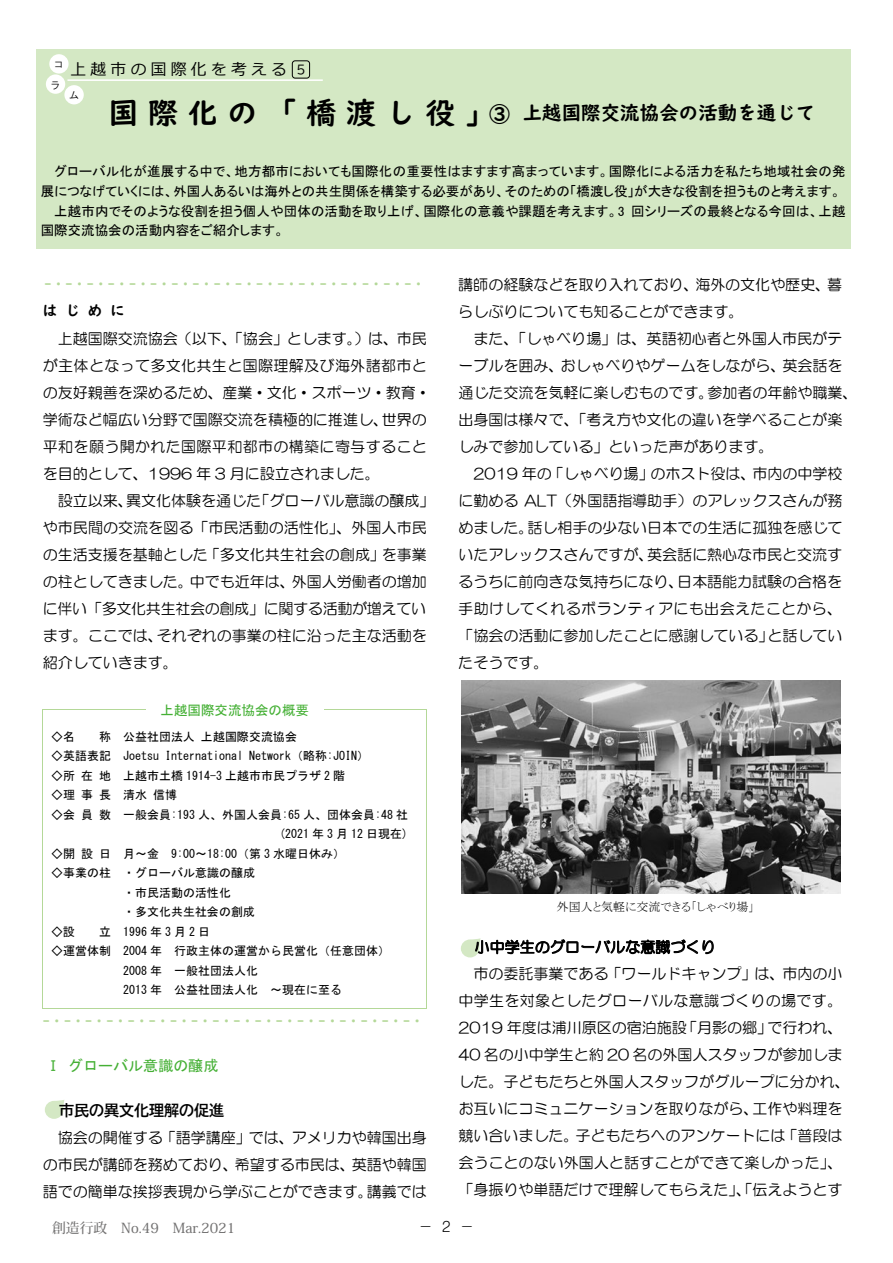
<style>
.page{position:relative;width:893px;height:1263px;background:#fff}
.page>*{position:absolute;margin:0;border:0;box-sizing:border-box;transform-origin:0 0}
.t1{font:21px "UD Digi Kyokasho NP B";color:#000}
.t2{font:19.5px "UD Digi Kyokasho NP B";color:#000}
.t3{font:15.75px "Meiryo";letter-spacing:.275em;color:#000}
.t4{font:15px/27px "HG Maru Gothic MPRO";color:#000}
.t5{font:15px "MS Gothic";color:#45b035}
.t6{font:15px "BIZ UDP Gothic Bold";color:#000}
.t7{font:15px "UD Digi Kyokasho NP B";color:#000}
.t8{font:500 13.8px "Koz Min Pro";color:#727171}
.t9{font:300 13.8px "Shin M Go Pro";color:#000}
.t10{font:13.5px "MS P Gothic";letter-spacing:.005em;color:#000}
.t11{font:13.5px "UD Digi Kyokasho NP B";color:#b4d898}
.t12{font:13.5px "MS Gothic";color:#45b035}
.t13{font:12px "MS Gothic";color:#000}
.t14{font:12px "MS P Mincho";color:#000}
.t15{font:12px "MS Gothic";letter-spacing:.245em;color:#000}
.t16{font:12px "BIZ UDP Gothic";color:#000}
.t17{font:10.5px/20.2px "HGS Gothic M";color:#000;text-align:center}
.s1{font-size:30px}
</style>
<div class="page">
<hr style="left:43px;top:709px;width:383px;height:1px;background:#b4d898">
<hr style="left:43px;top:710px;width:1px;height:298px;background:#b4d898">
<hr style="left:43px;top:1008px;width:383px;height:1px;background:#b4d898">
<hr style="left:426px;top:710px;width:1px;height:298px;background:#b4d898">
<div style="left:146px;top:701px;width:177px;height:19px;background:#fff"></div>
<div style="left:36px;top:49px;width:815px;height:200px;background:#d4e8c4"></div>
<div style="left:49px;top:54px;width:20px;height:20px;background:#fff;border-radius:50%"></div>
<div style="left:46px;top:74px;width:19px;height:20px;background:#fff;border-radius:50%"></div>
<div style="left:64px;top:85px;width:20px;height:19px;background:#fff;border-radius:50%"></div>
<hr style="left:67px;top:79px;width:256px;height:2px;background:#fff">
<div style="left:292px;top:60px;width:18px;height:18px;border:1px solid #000;border-radius:3px"></div>
<svg style="left:461px;top:938px;width:253px;height:19px"></svg>
<svg style="left:45px;top:1100px;width:19px;height:19px"></svg>
<img style="left:461px;top:681px;width:380px;height:212px">
<p class="t3" style="left:70px;top:59px;width:218px">上越市の国際化を考える</p>
<h2 class="t2" style="left:109px;top:101px;width:708px"><span class="s1">国際化の「橋渡し役」</span> 上越国際交流協会の活動を通じて</h2>
<p class="t10" style="left:54px;top:165px;width:793px">グローバル化が進展する中で、地方都市においても国際化の重要性はますます高まっています。国際化による活力を私たち地域社会の発</p>
<p class="t10" style="left:41px;top:184px;width:801px">展につなげていくには、外国人あるいは海外との共生関係を構築する必要があり、そのための「橋渡し役」が大きな役割を担うものと考えます。</p>
<p class="t10" style="left:54px;top:204px;width:793px">上越市内でそのような役割を担う個人や団体の活動を取り上げ、国際化の意義や課題を考えます。3 回シリーズの最終となる今回は、上越</p>
<p class="t10" style="left:41px;top:223px;width:245px">国際交流協会の活動内容をご紹介します。</p>
<p class="t17" style="left:50px;top:54px;width:15px">コラ</p>
<p class="t16" style="left:296px;top:64px;width:11px">5</p>
<p class="t17" style="left:69px;top:85px;width:12px">ム</p>
<h1 class="t1" style="left:489px;top:101px;width:22px">③</h1>
<p class="t11" style="left:44px;top:276px;width:383px">-・-・-・-・-・-・-・-・-・-・-・-・-・-・-・-・-・-・</p>
<p class="t7" style="left:43px;top:302px;width:84px">はじめに</p>
<p class="t4" style="left:43px;top:325px;width:389px;text-indent:15px">上越国際交流協会（以下、「協会」とします。）は、市民が主体となって多文化共生と国際理解及び海外諸都市との友好親善を深めるため、産業・文化・スポーツ・教育・学術など幅広い分野で国際交流を積極的に推進し、世界の平和を願う開かれた国際平和都市の構築に寄与することを目的として、1996 年 3 月に設立されました。</p>
<p class="t4" style="left:43px;top:487px;width:393px;text-indent:15px">設立以来、異文化体験を通じた「グローバル意識の醸成」や市民間の交流を図る「市民活動の活性化」、外国人市民の生活支援を基軸とした「多文化共生社会の創成」を事業の柱としてきました。中でも近年は、外国人労働者の増加に伴い「多文化共生社会の創成」に関する活動が増えています。ここでは、それぞれの事業の柱に沿った主な活動を紹介していきます。</p>
<p class="t12" style="left:161px;top:704px;width:150px">上越国際交流協会の概要</p>
<p class="t13" style="left:51px;top:730px;width:25px">◇名</p>
<p class="t13" style="left:99px;top:730px;width:199px">称 公益社団法人上越国際交流協会</p>
<p class="t13" style="left:51px;top:750px;width:319px">◇英語表記 Joetsu International Network（略称:JOIN）</p>
<p class="t13" style="left:51px;top:769px;width:296px">◇所在地 上越市土橋 1914-3 上越市市民プラザ 2 階</p>
<p class="t13" style="left:51px;top:789px;width:127px">◇理事長 清水信博</p>
<p class="t13" style="left:51px;top:808px;width:358px">◇会員数 一般会員:193 人、外国人会員:65 人、団体会員:48 社</p>
<p class="t13" style="left:279px;top:828px;width:131px">(2021 年 3 月 12 日現在)</p>
<p class="t13" style="left:51px;top:847px;width:295px">◇開設日 月～金 9:00～18:00（第 3 水曜日休み）</p>
<p class="t13" style="left:51px;top:867px;width:205px">◇事業の柱 ・グローバル意識の醸成</p>
<p class="t13" style="left:123px;top:886px;width:109px">・市民活動の活性化</p>
<p class="t13" style="left:123px;top:906px;width:133px">・多文化共生社会の創成</p>
<p class="t13" style="left:51px;top:925px;width:25px">◇設</p>
<p class="t15" style="left:99px;top:925px;width:112px">立 1996年3月2日</p>
<p class="t13" style="left:51px;top:945px;width:340px">◇運営体制 2004 年 行政主体の運営から民営化（任意団体）</p>
<p class="t13" style="left:123px;top:964px;width:136px">2008 年 一般社団法人化</p>
<p class="t13" style="left:123px;top:984px;width:220px">2013 年 公益社団法人化 ～現在に至る</p>
<p class="t11" style="left:43px;top:1013px;width:383px">-・-・-・-・-・-・-・-・-・-・-・-・-・-・-・-・-・-・</p>
<p class="t5" style="left:46px;top:1058px;width:174px">Ⅰ グローバル意識の醸成</p>
<p class="t6" style="left:59px;top:1102px;width:167px">市民の異文化理解の促進</p>
<p class="t4" style="left:43px;top:1124px;width:386px;text-align:justify;text-indent:15px">協会の開催する「語学講座」では、アメリカや韓国出身の市民が講師を務めており、希望する市民は、英語や韓国語での簡単な挨拶表現から学ぶことができます。講義では</p>
<p class="t4" style="left:458px;top:271px;width:385px">講師の経験などを取り入れており、海外の文化や歴史、暮らしぶりについても知ることができます。</p>
<p class="t4" style="left:458px;top:325px;width:401px;text-indent:15px">また、「しゃべり場」は、英語初心者と外国人市民がテーブルを囲み、おしゃべりやゲームをしながら、英会話を通じた交流を気軽に楽しむものです。参加者の年齢や職業、出身国は様々で、「考え方や文化の違いを学べることが楽しみで参加している」といった声があります。</p>
<p class="t4" style="left:458px;top:460px;width:386px;text-align:justify;text-indent:15px">2019 年の「しゃべり場」のホスト役は、市内の中学校に勤める ALT（外国語指導助手）のアレックスさんが務めました。話し相手の少ない日本での生活に孤独を感じていたアレックスさんですが、英会話に熱心な市民と交流するうちに前向きな気持ちになり、日本語能力試験の合格を手助けしてくれるボランティアにも出会えたことから、「協会の活動に参加したことに感謝している」と話していたそうです。</p>
<p class="t14" style="left:557px;top:900px;width:199px">外国人と気軽に交流できる「しゃべり場」</p>
<p class="t4" style="left:475px;top:933px;width:242px">小中学生のグローバルな意識づくり</p>
<p class="t4" style="left:458px;top:960px;width:393px;text-align:center">市の委託事業である「ワールドキャンプ」は、市内の小<br>中学生を対象としたグローバルな意識づくりの場です。<br>2019 年度は浦川原区の宿泊施設「月影の郷」で行われ、<br>40 名の小中学生と約 20 名の外国人スタッフが参加しました。子どもたちと外国人スタッフがグループに分かれ、お互いにコミュニケーションを取りながら、工作や料理を競い合いました。子どもたちへのアンケートには「普段は会うことのない外国人と話すことができて楽しかった」、「身振りや単語だけで理解してもらえた」、「伝えようとす</p>
<p class="t8" style="left:52px;top:1218px;width:185px">創造行政　No.49　Mar.2021</p>
<p class="t9" style="left:419px;top:1216px;width:57px">−　　−</p>
<p class="t9" style="left:442px;top:1216px;width:10px">2</p>
</div>
